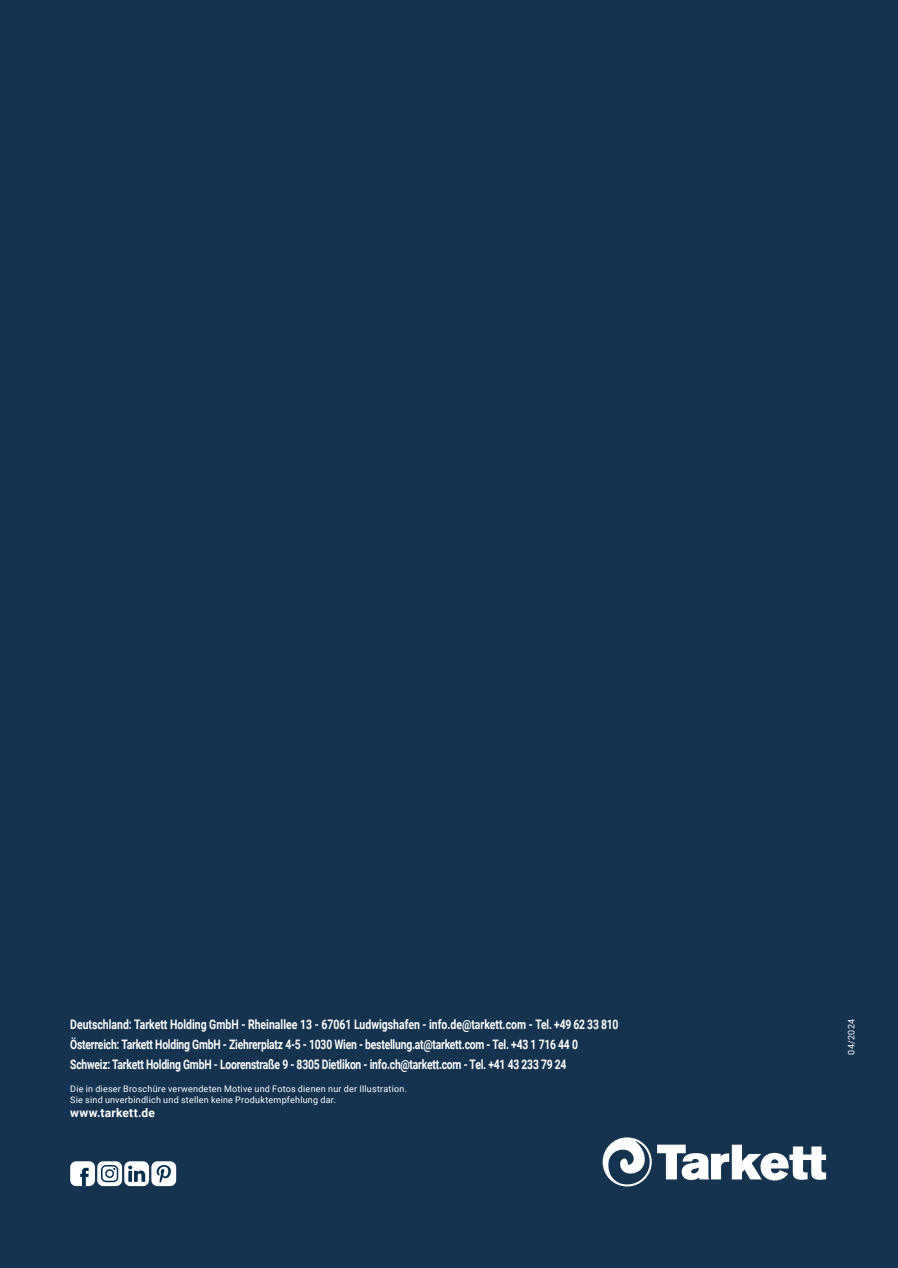
<style>
.page{position:relative;width:898px;height:1268px;background:#fff}
.page>*{position:absolute;margin:0;border:0;box-sizing:border-box;transform-origin:0 0}
.t1{font:700 13.05px "Roboto";letter-spacing:-.02em;color:#fff;scale:.79 1}
.t2{font:700 13.05px "Roboto";color:#fff;scale:.8 1}
.t3{font:700 12px "Roboto";letter-spacing:.02em;color:#fff}
.t4{font:9px/10.5px "Roboto";letter-spacing:.025em;color:#fff}
</style>
<div class="page">
<div style="left:0;top:0;width:897px;height:1267px;background:#143350"></div>
<svg style="left:602px;top:1137px;width:223px;height:49px"></svg>
<svg style="left:97px;top:1160px;width:25px;height:25px"></svg>
<svg style="left:101px;top:1164px;width:17px;height:17px"></svg>
<div style="left:70px;top:1160px;width:25px;height:25px;background:#fff;border-radius:6px"></div>
<svg style="left:80px;top:1167px;width:9px;height:18px"></svg>
<div style="left:151px;top:1160px;width:25px;height:25px;background:#fff;border-radius:6px"></div>
<svg style="left:157px;top:1165px;width:14px;height:17px"></svg>
<svg style="left:124px;top:1160px;width:25px;height:25px"></svg>
<svg style="left:128px;top:1165px;width:17px;height:16px"></svg>
<p class="t2" style="left:70px;top:1014px;width:686px">Deutschland: Tarkett Holding GmbH - Rheinallee 13 - 67061 Ludwigshafen - info.de@tarkett.com - Tel. +49 62 33 810</p>
<p class="t1" style="left:70px;top:1034px;width:644px">Österreich: Tarkett Holding GmbH - Ziehrerplatz 4-5 - 1030 Wien - bestellung.at@tarkett.com - Tel. +43 1 716 44 0</p>
<p class="t1" style="left:70px;top:1054px;width:629px">Schweiz: Tarkett Holding GmbH - Loorenstraße 9 - 8305 Dietlikon - info.ch@tarkett.com - Tel. +41 43 233 79 24</p>
<p class="t4" style="left:70px;top:1083px;width:338px">Die in dieser Broschüre verwendeten Motive und Fotos dienen nur der Illustration.<br>Sie sind unverbindlich und stellen keine Produktempfehlung dar.</p>
<p class="t3" style="left:70px;top:1104px;width:86px">www.tarkett.de</p>
<p class="t4" style="left:845px;top:1054px;width:37px;rotate:-90deg">04/2024</p>
</div>
